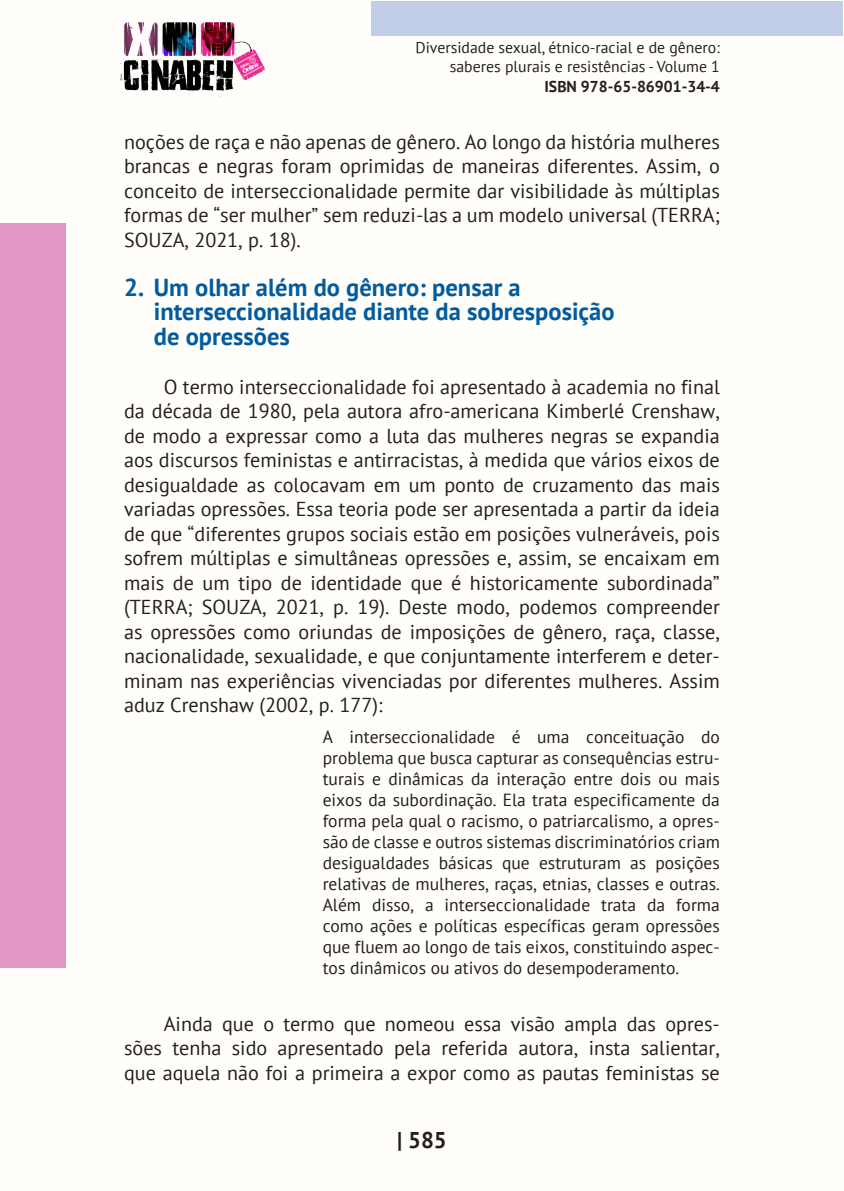
<style>
.page{position:relative;width:844px;height:1191px;background:#fff}
.page>*{position:absolute;margin:0;border:0;box-sizing:border-box;transform-origin:0 0}
._9_SUBTÍTULOS{font:700 24.5px/24.5px "PT Sans";color:#015b9e}
.t1{font:700 22.75px "PT Sans";color:#231f20}
._8_CORPO{font:20.12px/24.5px "PT Sans";color:#231f20;text-align:justify}
._10_CITACAO{font:17.5px/21px "PT Sans";color:#231f20;text-align:justify}
.t2{font:15.75px/18.9px "PT Sans";color:#231f20;text-align:right}
.t3{font:700 15.75px "PT Sans";color:#231f20}
</style>
<div class="page">
<div style="left:0;top:0;width:843px;height:1191px;background:#fffefa"></div>
<div style="left:371px;top:1px;width:471px;height:35px;background:#c2cde7"></div>
<div style="left:0;top:223px;width:65px;height:744px;background:#e198c7"></div>
<img style="left:120px;top:22px;width:144px;height:75px">
<p class="t2" style="left:415px;top:38px;width:306px">Diversidade sexual, étnico-racial e de gênero: saberes plurais e resistências - Volume 1</p>
<p class="t3" style="left:544px;top:76px;width:177px">ISBN 978-65-86901-34-4</p>
<p class="_8_CORPO" style="left:124px;top:129px;width:597px">noções de raça e não apenas de gênero. Ao longo da história mulheres brancas e negras foram oprimidas de maneiras diferentes. Assim, o conceito de interseccionalidade permite dar visibilidade às múltiplas formas de “ser mulher” sem reduzi-las a um modelo universal (TERRA; SOUZA, 2021, p. 18).</p>
<p class="_9_SUBTÍTULOS" style="left:154px;top:274px;width:462px;text-indent:-30px">2. Um olhar além do gênero: pensar a interseccionalidade diante da sobresposição de opressões</p>
<p class="_8_CORPO" style="left:124px;top:374px;width:597px;text-indent:40px">O termo interseccionalidade foi apresentado à academia no final da década de 1980, pela autora afro-americana Kimberlé Crenshaw, de modo a expressar como a luta das mulheres negras se expandia aos discursos feministas e antirracistas, à medida que vários eixos de desigualdade as colocavam em um ponto de cruzamento das mais variadas opressões. Essa teoria pode ser apresentada a partir da ideia de que “diferentes grupos sociais estão em posições vulneráveis, pois sofrem múltiplas e simultâneas opressões e, assim, se encaixam em mais de um tipo de identidade que é historicamente subordinada” (TERRA; SOUZA, 2021, p. 19). Deste modo, podemos compreender as opressões como oriundas de imposições de gênero, raça, classe, nacionalidade, sexualidade, e que conjuntamente interferem e deter&shy;minam nas experiências vivenciadas por diferentes mulheres. Assim aduz Crenshaw (2002, p. 177):</p>
<p class="_10_CITACAO" style="left:322px;top:726px;width:398px">A interseccionalidade é uma conceituação do problema que busca capturar as consequências estru&shy;turais e dinâmicas da interação entre dois ou mais eixos da subordinação. Ela trata especificamente da forma pela qual o racismo, o patriarcalismo, a opres&shy;são de classe e outros sistemas discriminatórios criam desigualdades básicas que estruturam as posições relativas de mulheres, raças, etnias, classes e outras.<br>Além disso, a interseccionalidade trata da forma como ações e políticas específicas geram opressões que fluem ao longo de tais eixos, constituindo aspec&shy;tos dinâmicos ou ativos do desempoderamento.</p>
<p class="_8_CORPO" style="left:124px;top:1011px;width:597px;text-indent:40px">Ainda que o termo que nomeou essa visão ampla das opres&shy;sões tenha sido apresentado pela referida autora, insta salientar, que aquela não foi a primeira a expor como as pautas feministas se</p>
<p class="t1" style="left:397px;top:1125px;width:51px">| 585</p>
</div>
